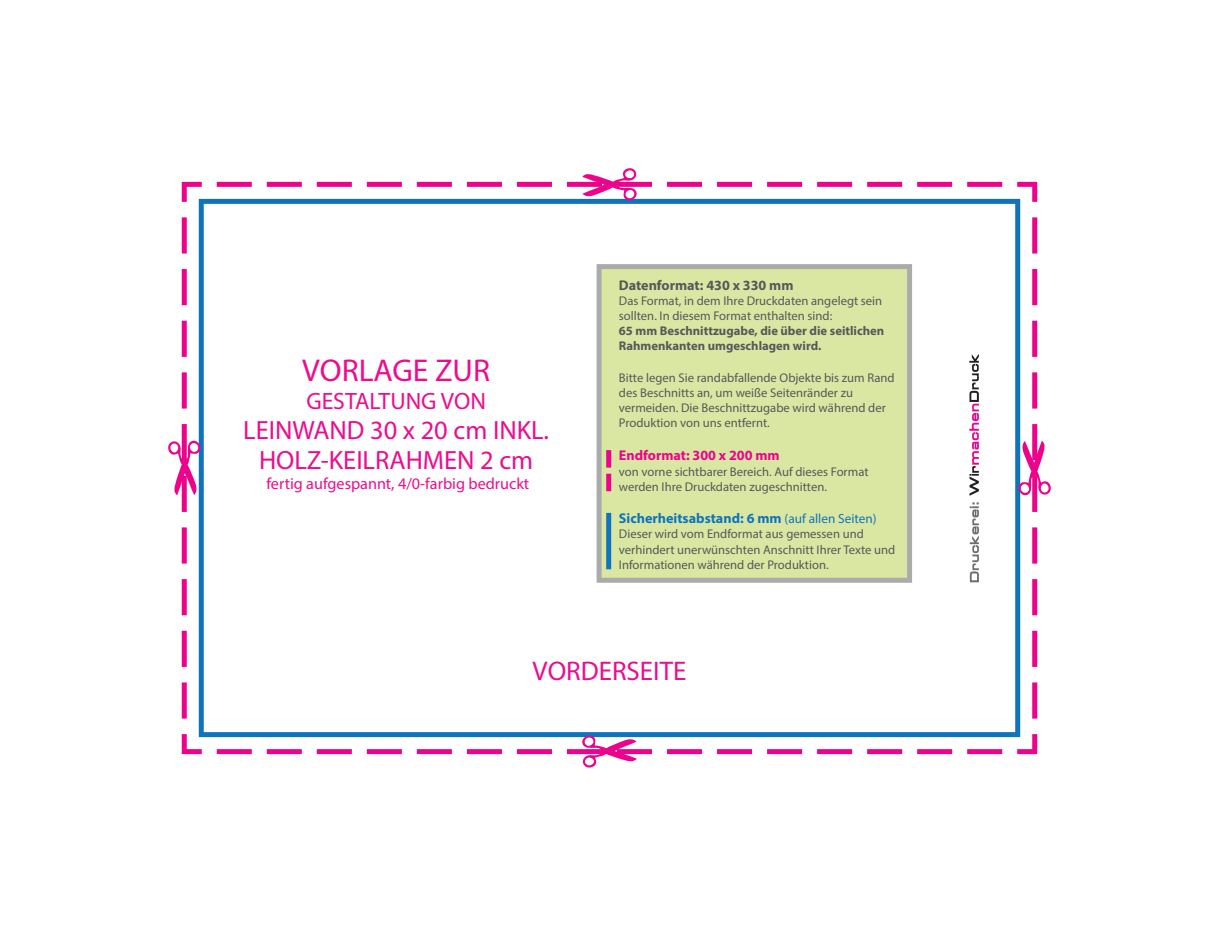
<style>
.page{position:relative;width:1219px;height:936px;background:#fff}
.page>*{position:absolute;margin:0;border:0;box-sizing:border-box;transform-origin:0 0}
.t1{font:31.6px "Myriad Pro";color:#ed0c8e}
.t2{font:27px "Myriad Pro";color:#ed0c8e}
.t3{font:26.4px/30px "Myriad Pro";color:#ed0c8e;text-align:center}
.t4{font:23.7px "Myriad Pro";color:#ed0c8e}
.t5{font:16.2px "Myriad Pro";color:#ed0c8e}
.t6{font:700 14.1px "Myriad Pro";color:#1074bc}
.t7{font:700 14.1px "Myriad Pro";color:#57585a}
.t8{font:700 14.1px "Myriad Pro";color:#ed028c}
.t9{font:12.6px/15.2px "Myriad Pro";color:#57585a}
.t10{font:700 12.6px/15.2px "Myriad Pro";color:#57585a}
.s1{font-weight:400;font-size:13.2px}
</style>
<div class="page">
<svg style="left:217px;top:168px;width:821px;height:39px"></svg>
<svg style="left:181px;top:729px;width:821px;height:39px"></svg>
<svg style="left:168px;top:181px;width:39px;height:537px"></svg>
<svg style="left:1012px;top:217px;width:39px;height:538px"></svg>
<div style="left:597px;top:264px;width:315px;height:318px;background:#dae7a3"></div>
<div style="left:606px;top:450px;width:5px;height:17px;background:#ed028c"></div>
<div style="left:606px;top:473px;width:5px;height:18px;background:#ed028c"></div>
<div style="left:606px;top:513px;width:5px;height:56px;background:#1074bc"></div>
<svg style="left:969px;top:354px;width:10px;height:141px"></svg>
<svg style="left:970px;top:502px;width:9px;height:80px"></svg>
<h1 class="t1" style="left:302px;top:350px;width:189px">VORLAGE ZUR</h1>
<h3 class="t4" style="left:306px;top:386px;width:181px">GESTALTUNG VON</h3>
<h3 class="t3" style="left:243px;top:415px;width:307px">LEINWAND 30 x 20 cm INKL.<br>HOLZ-KEILRAHMEN 2 cm</h3>
<p class="t5" style="left:266px;top:473px;width:264px">fertig aufgespannt, 4/0-farbig bedruckt</p>
<p class="t7" style="left:619px;top:276px;width:176px">Datenformat: 430 x 330 mm</p>
<p class="t9" style="left:619px;top:293px;width:265px">Das Format, in dem Ihre Druckdaten angelegt sein sollten. In diesem Format enthalten sind:</p>
<p class="t10" style="left:619px;top:323px;width:267px">65 mm Beschnittzugabe, die über die seitlichen<br>Rahmenkanten umgeschlagen wird.</p>
<p class="t9" style="left:619px;top:369px;width:277px">Bitte legen Sie randabfallende Objekte bis zum Rand des Beschnitts an, um weiße Seitenränder zu vermeiden. Die Beschnittzugabe wird während der Produktion von uns entfernt.</p>
<p class="t8" style="left:619px;top:446px;width:162px">Endformat: 300 x 200 mm</p>
<p class="t9" style="left:619px;top:463px;width:251px">von vorne sichtbarer Bereich. Auf dieses Format werden Ihre Druckdaten zugeschnitten.</p>
<p class="t6" style="left:619px;top:509px;width:259px">Sicherheitsabstand: 6 mm <span class="s1">(auf allen Seiten)</span></p>
<p class="t9" style="left:619px;top:526px;width:278px">Dieser wird vom Endformat aus gemessen und verhindert unerwünschten Anschnitt Ihrer Texte und<br>Informationen während der Produktion.</p>
<h2 class="t2" style="left:533px;top:654px;width:155px">VORDERSEITE</h2>
</div>
